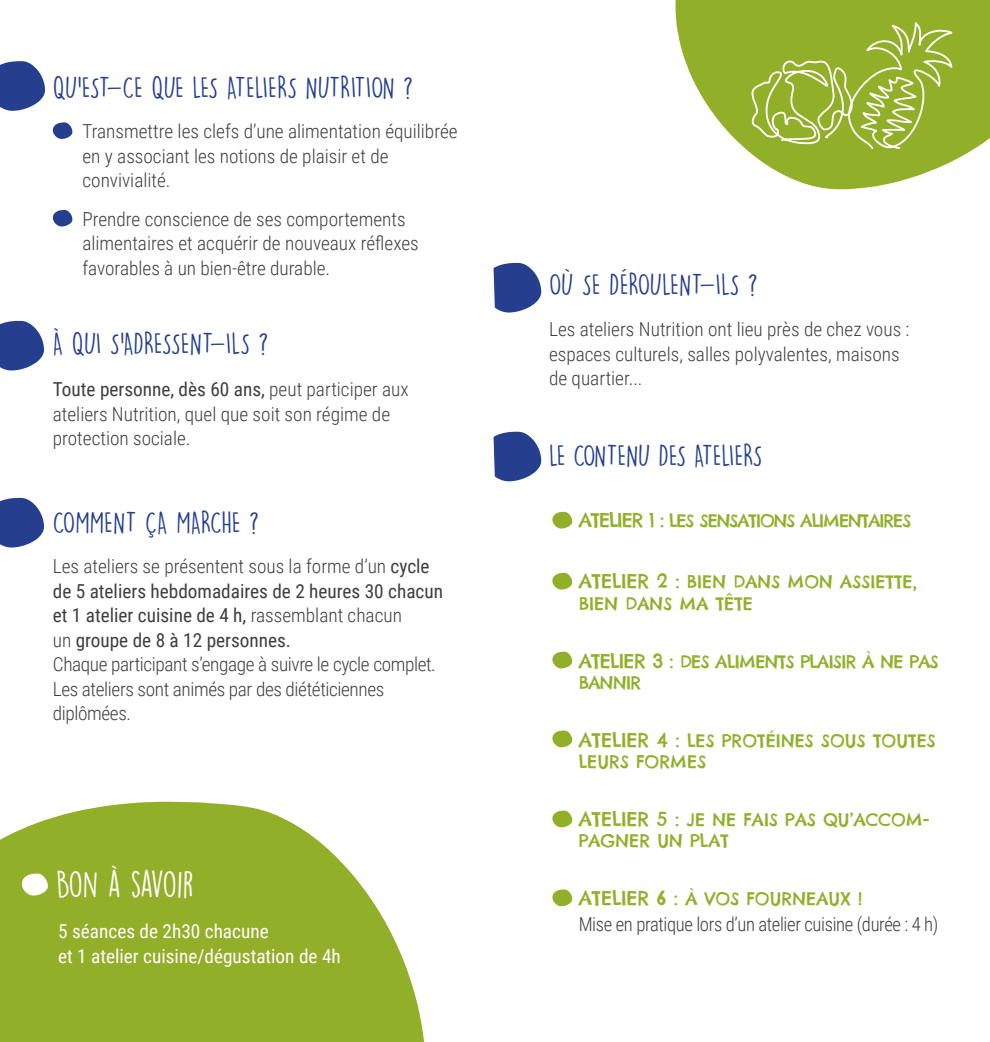
<style>
.page{position:relative;width:990px;height:1042px;background:#fff}
.page>*{position:absolute;margin:0;border:0;box-sizing:border-box;transform-origin:0 0}
.t1{font:33.25px "DK Lemon Yellow Sun";letter-spacing:-.05em;color:#fff}
.t2{font:28px "DK Lemon Yellow Sun";letter-spacing:-.015em;color:#253f8e}
.t3{font:28px "DK Lemon Yellow Sun";letter-spacing:-.04em;color:#253f8e}
.t4{font:300 19.25px/24.5px "Roboto Condensed";color:#3e3e3f}
.t5{font:300 19.25px/24.5px "Roboto Condensed";letter-spacing:-.02em;color:#3e3e3f}
.t6{font:19.25px/24.5px "Roboto Condensed";color:#fff}
.t7{font:17.5px/21px "Chelsea Market";color:#92af2a}
.t8{font:17.5px/21px "Chelsea Market";letter-spacing:-.04em;color:#92af2a}
.t9{font:17.5px "Chelsea Market";letter-spacing:-.06em;color:#92af2a}
.s1{font-weight:400}
.s2{font-size:19.25px}
</style>
<div class="page">
<svg style="left:0;top:802px;width:424px;height:240px;background:#a1ba48"></svg>
<svg style="left:675px;top:0;width:315px;height:190px;fill:#92af2a"></svg>
<svg style="left:0;top:61px;width:45px;height:50px;background:#495fa0"></svg>
<svg style="left:0;top:321px;width:44px;height:49px;background:#465c9f"></svg>
<svg style="left:0;top:498px;width:44px;height:50px"></svg>
<svg style="left:493px;top:432px;width:48px;height:49px;background:#4a5fa1"></svg>
<svg style="left:493px;top:263px;width:48px;height:50px"></svg>
<svg style="left:552px;top:512px;width:20px;height:17px"></svg>
<svg style="left:552px;top:573px;width:20px;height:17px"></svg>
<svg style="left:552px;top:652px;width:20px;height:16px"></svg>
<svg style="left:552px;top:730px;width:20px;height:17px"></svg>
<svg style="left:552px;top:811px;width:20px;height:16px"></svg>
<svg style="left:552px;top:889px;width:20px;height:17px"></svg>
<svg style="left:22px;top:873px;width:26px;height:22px"></svg>
<svg style="left:747px;top:22px;width:205px;height:127px;background:#9fb844"></svg>
<svg style="left:53px;top:122px;width:19px;height:17px"></svg>
<svg style="left:53px;top:210px;width:19px;height:16px"></svg>
<h2 class="t3" style="left:53px;top:71px;width:362px">QU’EST-CE QUE LES ATELIERS NUTRITION ?</h2>
<p class="t4" style="left:82px;top:118px;width:377px">Transmettre les clefs d’une alimentation équilibrée en y associant les notions de plaisir et de convivialité.</p>
<p class="t4" style="left:82px;top:206px;width:338px">Prendre conscience de ses comportements alimentaires et acquérir de nouveaux réflexes favorables à un bien-être durable.</p>
<h2 class="t2" style="left:53px;top:327px;width:217px">À QUI S’ADRESSENT-ILS ?</h2>
<p class="t4" style="left:53px;top:376px;width:357px"><span class="s1">Toute personne, dès 60 ans,</span> peut participer aux ateliers Nutrition, quel que soit son régime de protection sociale.</p>
<h2 class="t2" style="left:53px;top:505px;width:208px">COMMENT ÇA MARCHE ?</h2>
<p class="t5" style="left:53px;top:553px;width:392px">Les ateliers se présentent sous la forme d’un <span class="s1">cycle de 5 ateliers hebdomadaires de 2 heures 30 chacun et 1 atelier cuisine de 4 h,</span> rassemblant chacun<br>un <span class="s1">groupe de 8 à 12 personnes.<br></span>Chaque participant s’engage à suivre le cycle complet.<br>Les ateliers sont animés par des diététiciennes diplômées.</p>
<h1 class="t1" style="left:56px;top:864px;width:139px">BON À SAVOIR</h1>
<p class="t6" style="left:58px;top:918px;width:284px">5 séances de 2h30 chacune<br>et 1 atelier cuisine/dégustation de 4h</p>
<h2 class="t2" style="left:549px;top:267px;width:210px">OÙ SE DÉROULENT-ILS ?</h2>
<p class="t4" style="left:549px;top:316px;width:362px">Les ateliers Nutrition ont lieu près de chez vous : espaces culturels, salles polyvalentes, maisons de quartier...</p>
<h2 class="t2" style="left:549px;top:439px;width:215px">LE CONTENU DES ATELIERS</h2>
<p class="t9" style="left:579px;top:510px;width:334px"><span class="s2">ATELIER 1 :</span> LES SENSATIONS ALIMENTAIRES</p>
<p class="t7" style="left:578px;top:571px;width:340px"><span class="s2">ATELIER 2 :</span> BIEN DANS MON ASSIETTE,<br>BIEN DANS MA TÊTE</p>
<p class="t8" style="left:579px;top:651px;width:362px"><span class="s2">ATELIER 3 :</span> DES ALIMENTS PLAISIR À NE PAS<br>BANNIR</p>
<p class="t7" style="left:579px;top:730px;width:359px"><span class="s2">ATELIER 4 :</span> LES PROTÉINES SOUS TOUTES<br>LEURS FORMES</p>
<p class="t7" style="left:579px;top:809px;width:352px"><span class="s2">ATELIER 5 :</span> JE NE FAIS PAS QU’ACCOM-<br>PAGNER UN PLAT</p>
<p class="t7" style="left:579px;top:888px;width:285px"><span class="s2">ATELIER 6 :</span> À VOS FOURNEAUX !</p>
<p class="t5" style="left:579px;top:911px;width:361px">Mise en pratique lors d’un atelier cuisine (durée : 4 h)</p>
</div>
